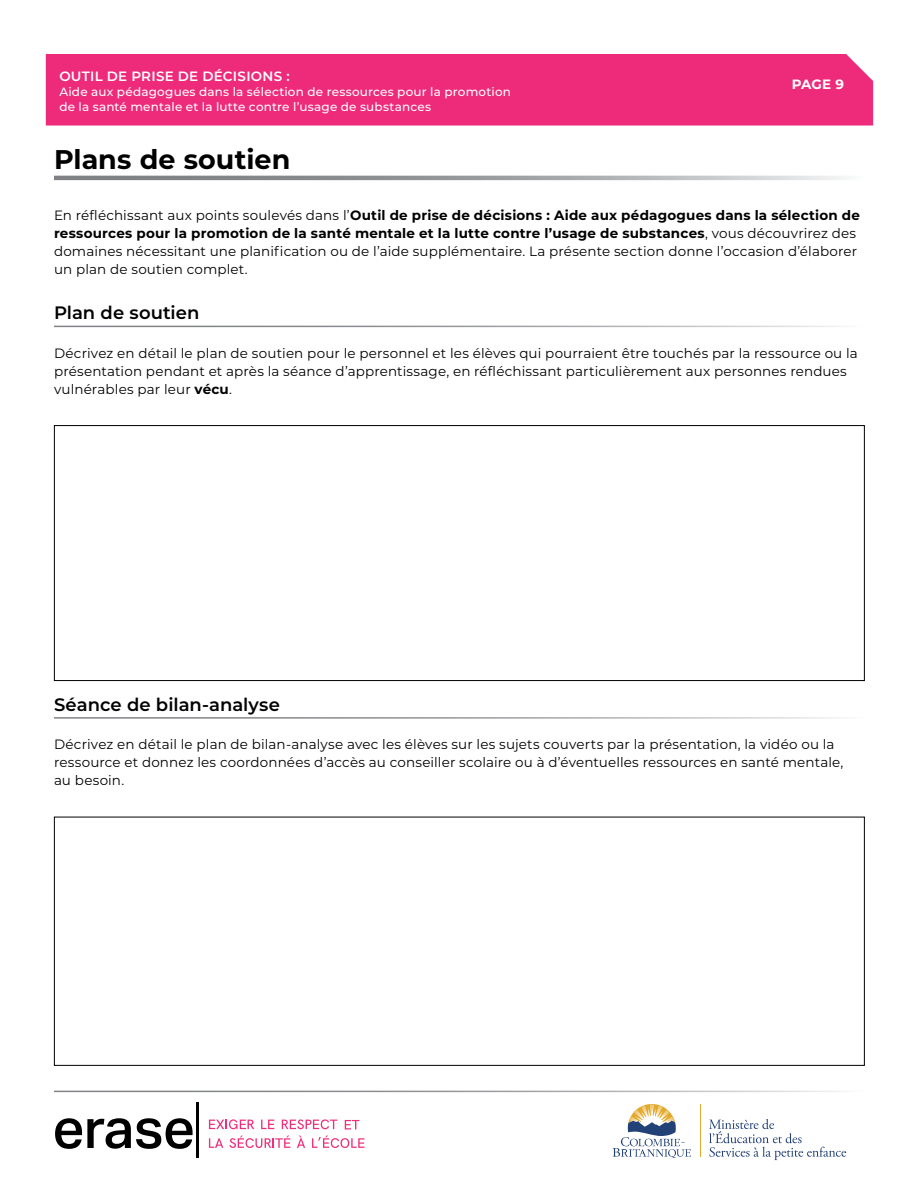
<style>
.page{position:relative;width:918px;height:1188px;background:#fff}
.page>*{position:absolute;margin:0;border:0;box-sizing:border-box;transform-origin:0 0}
.t1{font:700 27px "Montserrat";color:#000}
.t2{font:600 18px "Montserrat";color:#000}
.Body{font:13.5px/18px "Montserrat";letter-spacing:.01em;color:#000}
.t3{font:600 13.5px "Montserrat";letter-spacing:.02em;color:#fff}
.t4{font:700 13.5px "Montserrat";color:#fff}
.t5{font:500 12px/15px "Montserrat";letter-spacing:.015em;color:#fff}
.s1{font-weight:700}
</style>
<div class="page">
<svg style="left:55px;top:1118px;width:138px;height:31px"></svg>
<hr style="left:196px;top:1102px;width:2px;height:55px;background:#000">
<svg style="left:261px;top:1120px;width:13px;height:9px"></svg>
<svg style="left:209px;top:1119px;width:45px;height:10px"></svg>
<svg style="left:282px;top:1119px;width:55px;height:10px"></svg>
<svg style="left:345px;top:1120px;width:14px;height:9px"></svg>
<svg style="left:209px;top:1138px;width:14px;height:10px"></svg>
<svg style="left:229px;top:1136px;width:61px;height:12px"></svg>
<svg style="left:297px;top:1136px;width:8px;height:12px"></svg>
<svg style="left:312px;top:1136px;width:52px;height:12px"></svg>
<div style="left:46px;top:54px;width:827px;height:72px;background:#ee2a7a"></div>
<hr style="left:700px;top:1104px;width:1px;height:53px;background:#e3a92a">
<svg style="left:613px;top:1104px;width:78px;height:54px"></svg>
<svg style="left:709px;top:1119px;width:137px;height:41px"></svg>
<svg style="left:54px;top:176px;width:791px;height:4px;background:#a1a2a5"></svg>
<div style="left:54px;top:425px;width:811px;height:256px;border:1px solid #000"></div>
<div style="left:54px;top:817px;width:811px;height:249px;border:1px solid #000"></div>
<p class="t3" style="left:59px;top:66px;width:232px">OUTIL DE PRISE DE DÉCISIONS :</p>
<p class="t5" style="left:59px;top:83px;width:453px">Aide aux pédagogues dans la sélection de ressources pour la promotion de la santé mentale et la lutte contre l’usage de substances</p>
<h1 class="t1" style="left:54px;top:140px;width:238px">Plans de soutien</h1>
<p class="t4" style="left:792px;top:74px;width:54px">PAGE 9</p>
<p class="Body" style="left:54px;top:206px;width:808px">En réfléchissant aux points soulevés dans l’<span class="s1">Outil de prise de décisions : Aide aux pédagogues dans la sélection de ressources pour la promotion de la santé mentale et la lutte contre l’usage de substances</span>, vous découvrirez des domaines nécessitant une planification ou de l’aide supplémentaire. La présente section donne l’occasion d’élaborer un plan de soutien complet.</p>
<h2 class="t2" style="left:54px;top:300px;width:147px">Plan de soutien</h2>
<p class="Body" style="left:54px;top:343px;width:805px">Décrivez en détail le plan de soutien pour le personnel et les élèves qui pourraient être touchés par la ressource ou la présentation pendant et après la séance d’apprentissage, en réfléchissant particulièrement aux personnes rendues vulnérables par leur <span class="s1">vécu</span>.</p>
<h2 class="t2" style="left:54px;top:692px;width:227px">Séance de bilan-analyse</h2>
<p class="Body" style="left:54px;top:735px;width:791px">Décrivez en détail le plan de bilan-analyse avec les élèves sur les sujets couverts par la présentation, la vidéo ou la ressource et donnez les coordonnées d’accès au conseiller scolaire ou à d’éventuelles ressources en santé mentale, au besoin.</p>
</div>
